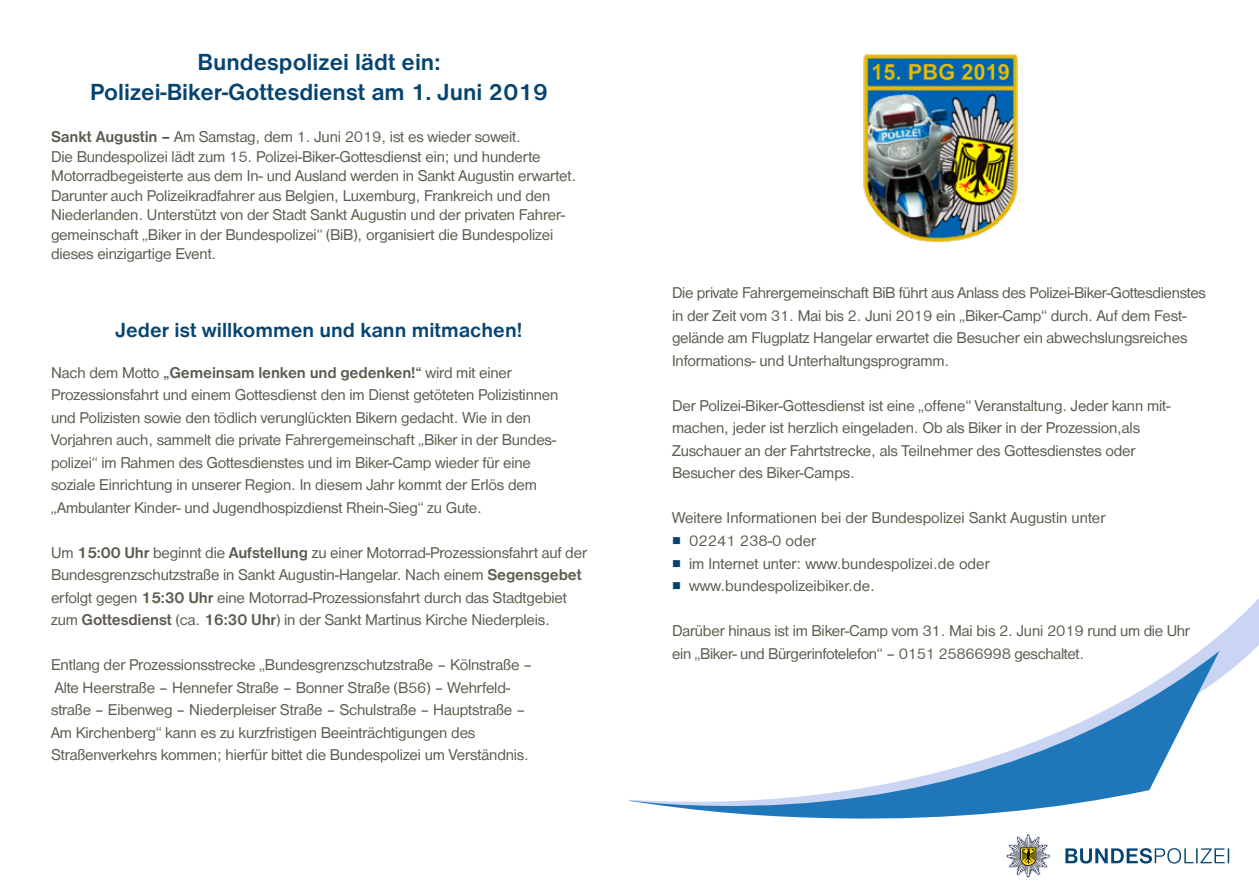
<style>
.page{position:relative;width:1259px;height:893px;background:#fff}
.page>*{position:absolute;margin:0;border:0;box-sizing:border-box;transform-origin:0 0}
.t1{font:700 24px/30px "Nimbus San D";color:#054471;text-align:center}
.t2{font:700 21px "Nimbus San D";color:#054471}
.t3{font:16.2px/22.5px "Nimbus San D";letter-spacing:-.01em;color:#5d5a4d}
.s1{font-weight:700}
</style>
<div class="page">
<img style="left:863px;top:54px;width:155px;height:189px">
<svg style="left:1200px;top:598px;width:59px;height:81px"></svg>
<svg style="left:629px;top:651px;width:590px;height:168px"></svg>
<svg style="left:1006px;top:834px;width:44px;height:44px"></svg>
<svg style="left:1065px;top:848px;width:164px;height:16px"></svg>
<h1 class="t1" style="left:90px;top:47px;width:459px">Bundespolizei lädt ein:<br>Polizei-Biker-Gottesdienst am 1. Juni 2019</h1>
<p class="t3" style="left:51px;top:127px;width:527px;line-height:19.5px"><span class="s1">Sankt Augustin –</span> Am Samstag, dem 1. Juni 2019, ist es wieder soweit.<br>Die Bundespolizei lädt zum 15. Polizei-Biker-Gottesdienst ein; und hunderte Motorradbegeisterte aus dem In- und Ausland werden in Sankt Augustin erwartet.<br>Darunter auch Polizeikradfahrer aus Belgien, Luxemburg, Frankreich und den Niederlanden. Unterstützt von der Stadt Sankt Augustin und der privaten Fahrer&shy;gemeinschaft „Biker in der Bundespolizei“ (BiB), organisiert die Bundespolizei dieses einzigartige Event.</p>
<p class="t2" style="left:116px;top:318px;width:408px">Jeder ist willkommen und kann mitmachen!</p>
<p class="t3" style="left:51px;top:361px;width:509px">Nach dem Motto <span class="s1">„Gemeinsam lenken und gedenken!“</span> wird mit einer Prozessionsfahrt und einem Gottesdienst den im Dienst getöteten Polizistinnen und Polizisten sowie den tödlich verunglückten Bikern gedacht. Wie in den Vorjahren auch, sammelt die private Fahrergemeinschaft „Biker in der Bundes&shy;polizei“ im Rahmen des Gottesdienstes und im Biker-Camp wieder für eine soziale Einrichtung in unserer Region. In diesem Jahr kommt der Erlös dem „Ambulanter Kinder- und Jugendhospizdienst Rhein-Sieg“ zu Gute.</p>
<p class="t3" style="left:51px;top:541px;width:537px">Um <span class="s1">15:00 Uhr</span> beginnt die <span class="s1">Aufstellung</span> zu einer Motorrad-Prozessionsfahrt auf der Bundesgrenzschutzstraße in Sankt Augustin-Hangelar. Nach einem <span class="s1">Segensgebet </span>erfolgt gegen <span class="s1">15:30 Uhr</span> eine Motorrad-Prozessionsfahrt durch das Stadtgebiet zum <span class="s1">Gottesdienst</span> (ca. <span class="s1">16:30 Uhr</span>) in der Sankt Martinus Kirche Niederpleis.</p>
<p class="t3" style="left:51px;top:654px;width:483px">Entlang der Prozessionsstrecke „Bundesgrenzschutzstraße – Kölnstraße – Alte Heerstraße – Hennefer Straße – Bonner Straße (B56) – Wehrfeld&shy;straße – Eibenweg – Niederpleiser Straße – Schulstraße – Hauptstraße – Am Kirchenberg“ kann es zu kurzfristigen Beeinträchtigungen des Straßenverkehrs kommen; hierfür bittet die Bundespolizei um Verständnis.</p>
<p class="t3" style="left:672px;top:282px;width:535px">Die private Fahrergemeinschaft BiB führt aus Anlass des Polizei-Biker-Gottesdienstes in der Zeit vom 31. Mai bis 2. Juni 2019 ein „Biker-Camp“ durch. Auf dem Fest&shy;gelände am Flugplatz Hangelar erwartet die Besucher ein abwechslungsreiches Informations- und Unterhaltungsprogramm.</p>
<p class="t3" style="left:672px;top:395px;width:500px">Der Polizei-Biker-Gottesdienst ist eine „offene“ Veranstaltung. Jeder kann mit&shy;machen, jeder ist herzlich eingeladen. Ob als Biker in der Prozession,als Zuschauer an der Fahrtstrecke, als Teilnehmer des Gottesdienstes oder Besucher des Biker-Camps.</p>
<p class="t3" style="left:689px;top:507px;width:418px;text-indent:-17px">Weitere Informationen bei der Bundespolizei Sankt Augustin unter 02241 238-0 oder<br>im Internet unter: www.bundespolizei.de oder www.bundespolizeibiker.de.</p>
<p class="t3" style="left:672px;top:620px;width:519px">Darüber hinaus ist im Biker-Camp vom 31. Mai bis 2. Juni 2019 rund um die Uhr ein „Biker- und Bürgerinfotelefon“ – 0151 25866998 geschaltet.</p>
</div>
